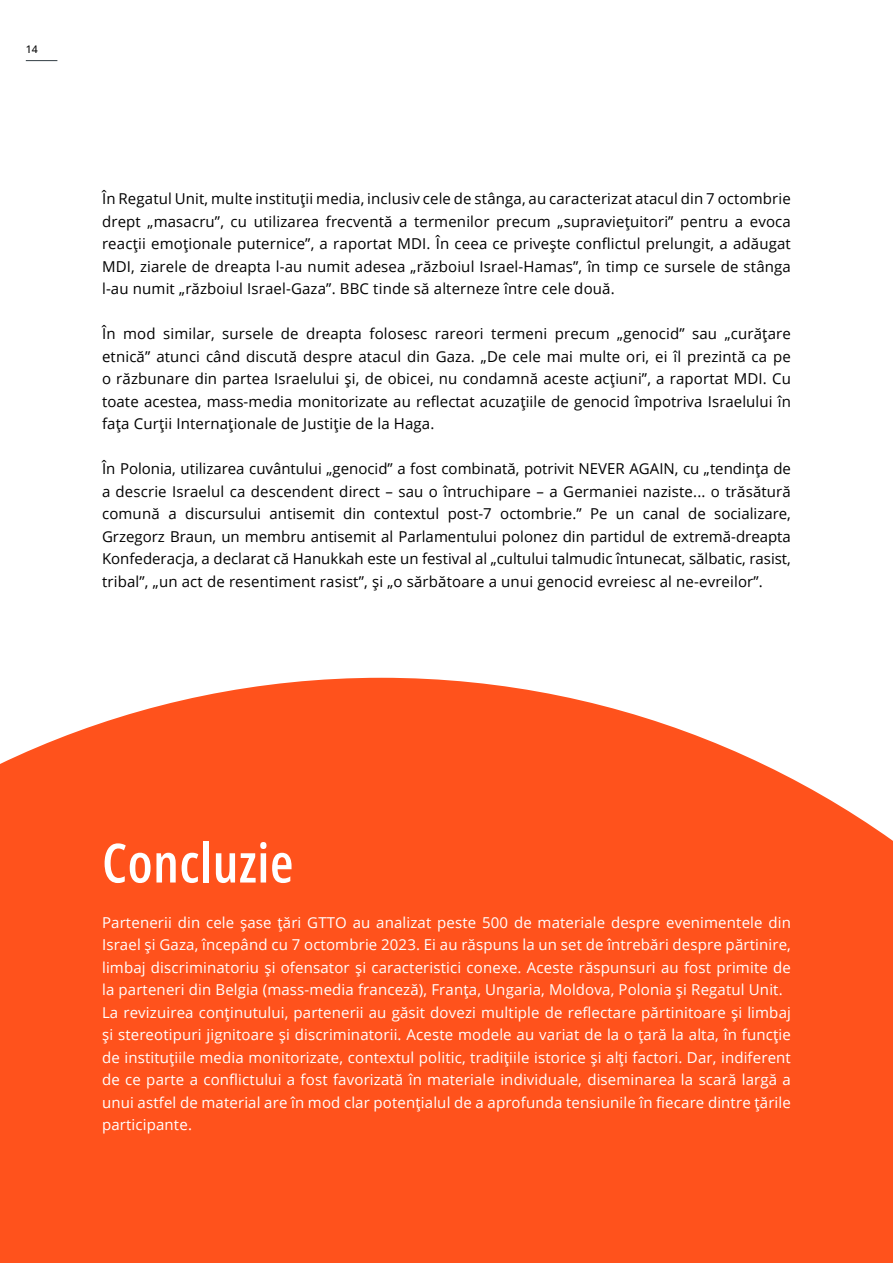
<style>
.page{position:relative;width:893px;height:1263px;background:#fff}
.page>*{position:absolute;margin:0;border:0;box-sizing:border-box;transform-origin:0 0}
.t1{font:600 54px "Open Sans Condensed";letter-spacing:.01em;color:#fff}
.t2{font:15px/22.5px "Open Sans";letter-spacing:.01em;color:#000;text-align:justify}
.t3{font:15px/22.5px "Open Sans";letter-spacing:.01em;color:#fff}
.t4{font:500 10.5px "Open Sans";color:#0a0a0a}
</style>
<div class="page">
<hr style="left:26px;top:60px;width:31px;height:1px;background:#323d44">
<svg style="left:0;top:678px;width:893px;height:585px;background:#ff5e2c"></svg>
<p class="t4" style="left:26px;top:42px;width:14px">14</p>
<p class="t2" style="left:102px;top:187px;width:690px">În Regatul Unit, multe instituții media, inclusiv cele de stânga, au caracterizat atacul din 7 octombrie drept „masacru”, cu utilizarea frecventă a termenilor precum „supraviețuitori” pentru a evoca reacții emoționale puternice”, a raportat MDI. În ceea ce privește conflictul prelungit, a adăugat MDI, ziarele de dreapta l-au numit adesea „războiul Israel-Hamas”, în timp ce sursele de stânga l-au numit „războiul Israel-Gaza”. BBC tinde să alterneze între cele două.</p>
<p class="t2" style="left:102px;top:322px;width:690px">În mod similar, sursele de dreapta folosesc rareori termeni precum „genocid” sau „curățare etnică” atunci când discută despre atacul din Gaza. „De cele mai multe ori, ei îl prezintă ca pe o răzbunare din partea Israelului și, de obicei, nu condamnă aceste acțiuni”, a raportat MDI. Cu toate acestea, mass-media monitorizate au reflectat acuzațiile de genocid împotriva Israelului în fața Curții Internaționale de Justiție de la Haga.</p>
<p class="t2" style="left:102px;top:457px;width:690px">În Polonia, utilizarea cuvântului „genocid” a fost combinată, potrivit NEVER AGAIN, cu „tendința de a descrie Israelul ca descendent direct – sau o întruchipare – a Germaniei naziste... o trăsătură comună a discursului antisemit din contextul post-7 octombrie.” Pe un canal de socializare, Grzegorz Braun, un membru antisemit al Parlamentului polonez din partidul de extremă-dreapta Konfederacja, a declarat că Hanukkah este un festival al „cultului talmudic întunecat, sălbatic, rasist, tribal”, „un act de resentiment rasist”, și „o sărbătoare a unui genocid evreiesc al ne-evreilor”.</p>
<h1 class="t1" style="left:102px;top:825px;width:193px">Concluzie</h1>
<p class="t3" style="left:102px;top:910px;width:690px">Partenerii din cele șase țări GTTO au analizat peste 500 de materiale despre evenimentele din Israel și Gaza, începând cu 7 octombrie 2023. Ei au răspuns la un set de întrebări despre părtinire, limbaj discriminatoriu și ofensator și caracteristici conexe. Aceste răspunsuri au fost primite de la parteneri din Belgia (mass-media franceză), Franța, Ungaria, Moldova, Polonia și Regatul Unit.<br>La revizuirea conținutului, partenerii au găsit dovezi multiple de reflectare părtinitoare și limbaj și stereotipuri jignitoare și discriminatorii. Aceste modele au variat de la o țară la alta, în funcție de instituțiile media monitorizate, contextul politic, tradițiile istorice și alți factori. Dar, indiferent de ce parte a conflictului a fost favorizată în materiale individuale, diseminarea la scară largă a unui astfel de material are în mod clar potențialul de a aprofunda tensiunile în fiecare dintre țările participante.</p>
</div>
